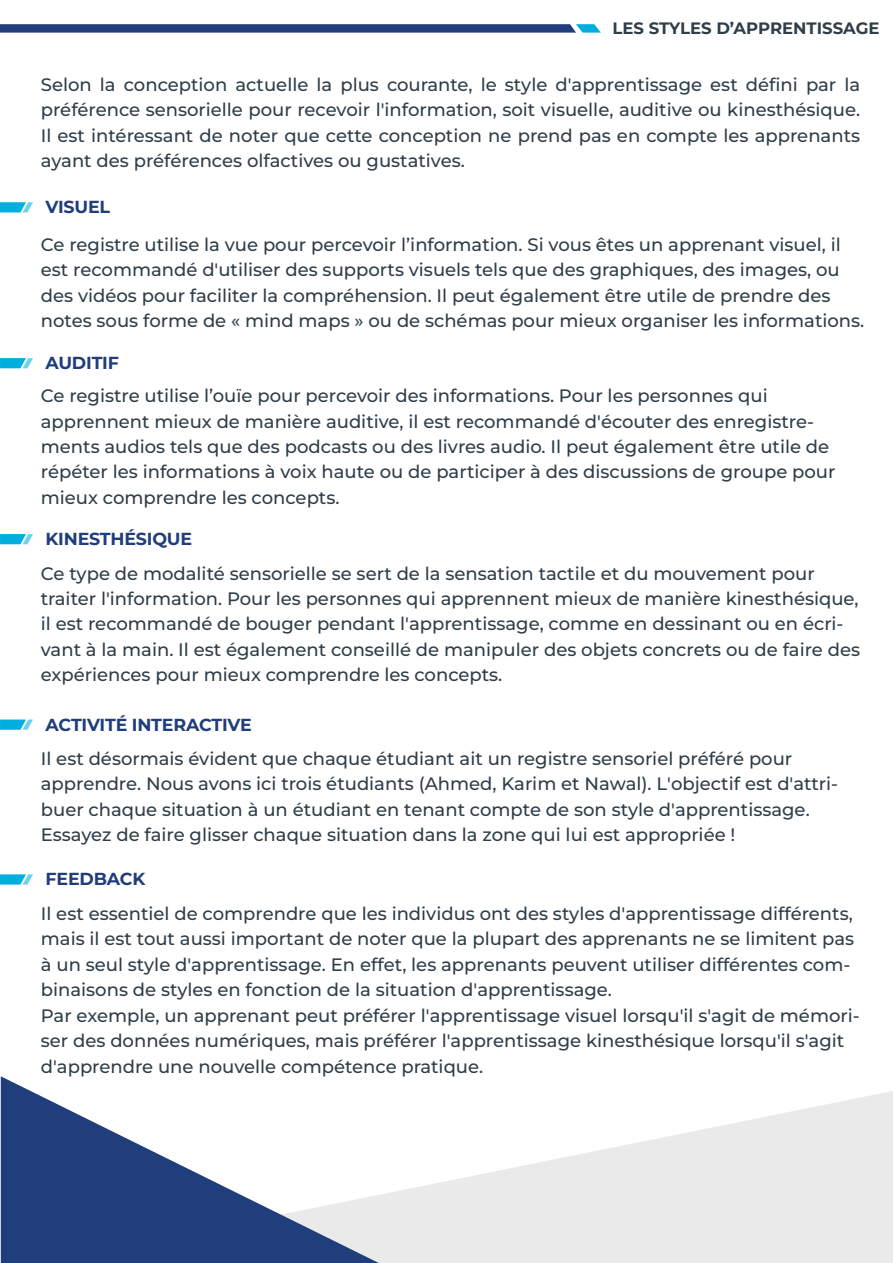
<style>
.page{position:relative;width:893px;height:1263px;background:#fff}
.page>*{position:absolute;margin:0;border:0;box-sizing:border-box;transform-origin:0 0}
.t1{font:500 18px/25.5px "Montserrat";color:#303e48}
.t2{font:700 17.4px "Montserrat";letter-spacing:-.01em;color:#203d7c}
.t3{font:700 16.5px "Montserrat";color:#303e48}
</style>
<div class="page">
<svg style="left:0;top:24px;width:601px;height:9px"></svg>
<svg style="left:379px;top:1091px;width:514px;height:172px;fill:#eaeaea"></svg>
<svg style="left:1px;top:1076px;width:378px;height:187px"></svg>
<svg style="left:0;top:202px;width:33px;height:10px"></svg>
<svg style="left:0;top:358px;width:33px;height:10px"></svg>
<svg style="left:0;top:534px;width:33px;height:10px"></svg>
<svg style="left:0;top:719px;width:33px;height:11px"></svg>
<svg style="left:0;top:874px;width:33px;height:10px"></svg>
<p class="t3" style="left:613px;top:17px;width:268px">LES STYLES D’APPRENTISSAGE</p>
<p class="t1" style="left:41px;top:71px;width:821px;text-align:justify">Selon la conception actuelle la plus courante, le style d'apprentissage est défini par la préférence sensorielle pour recevoir l'information, soit visuelle, auditive ou kinesthésique.<br>Il est intéressant de noter que cette conception ne prend pas en compte les apprenants ayant des préférences olfactives ou gustatives.</p>
<p class="t2" style="left:46px;top:195px;width:66px">VISUEL</p>
<p class="t1" style="left:41px;top:231px;width:825px">Ce registre utilise la vue pour percevoir l’information. Si vous êtes un apprenant visuel, il est recommandé d'utiliser des supports visuels tels que des graphiques, des images, ou des vidéos pour faciliter la compréhension. Il peut également être utile de prendre des notes sous forme de « mind maps » ou de schémas pour mieux organiser les informations.</p>
<p class="t2" style="left:46px;top:351px;width:75px">AUDITIF</p>
<p class="t1" style="left:41px;top:382px;width:796px">Ce registre utilise l’ouïe pour percevoir des informations. Pour les personnes qui apprennent mieux de manière auditive, il est recommandé d'écouter des enregistre&shy;ments audios tels que des podcasts ou des livres audio. Il peut également être utile de répéter les informations à voix haute ou de participer à des discussions de groupe pour mieux comprendre les concepts.</p>
<p class="t2" style="left:46px;top:527px;width:148px">KINESTHÉSIQUE</p>
<p class="t1" style="left:41px;top:560px;width:821px">Ce type de modalité sensorielle se sert de la sensation tactile et du mouvement pour traiter l'information. Pour les personnes qui apprennent mieux de manière kinesthésique, il est recommandé de bouger pendant l'apprentissage, comme en dessinant ou en écri&shy;vant à la main. Il est également conseillé de manipuler des objets concrets ou de faire des expériences pour mieux comprendre les concepts.</p>
<p class="t2" style="left:46px;top:713px;width:208px">ACTIVITÉ INTERACTIVE</p>
<p class="t1" style="left:41px;top:745px;width:799px">Il est désormais évident que chaque étudiant ait un registre sensoriel préféré pour apprendre. Nous avons ici trois étudiants (Ahmed, Karim et Nawal). L'objectif est d'attri&shy;buer chaque situation à un étudiant en tenant compte de son style d'apprentissage.<br>Essayez de faire glisser chaque situation dans la zone qui lui est appropriée !</p>
<p class="t2" style="left:46px;top:867px;width:101px">FEEDBACK</p>
<p class="t1" style="left:41px;top:900px;width:820px">Il est essentiel de comprendre que les individus ont des styles d'apprentissage différents, mais il est tout aussi important de noter que la plupart des apprenants ne se limitent pas à un seul style d'apprentissage. En effet, les apprenants peuvent utiliser différentes com&shy;binaisons de styles en fonction de la situation d'apprentissage.<br>Par exemple, un apprenant peut préférer l'apprentissage visuel lorsqu'il s'agit de mémori&shy;ser des données numériques, mais préférer l'apprentissage kinesthésique lorsqu'il s'agit d'apprendre une nouvelle compétence pratique.</p>
</div>
